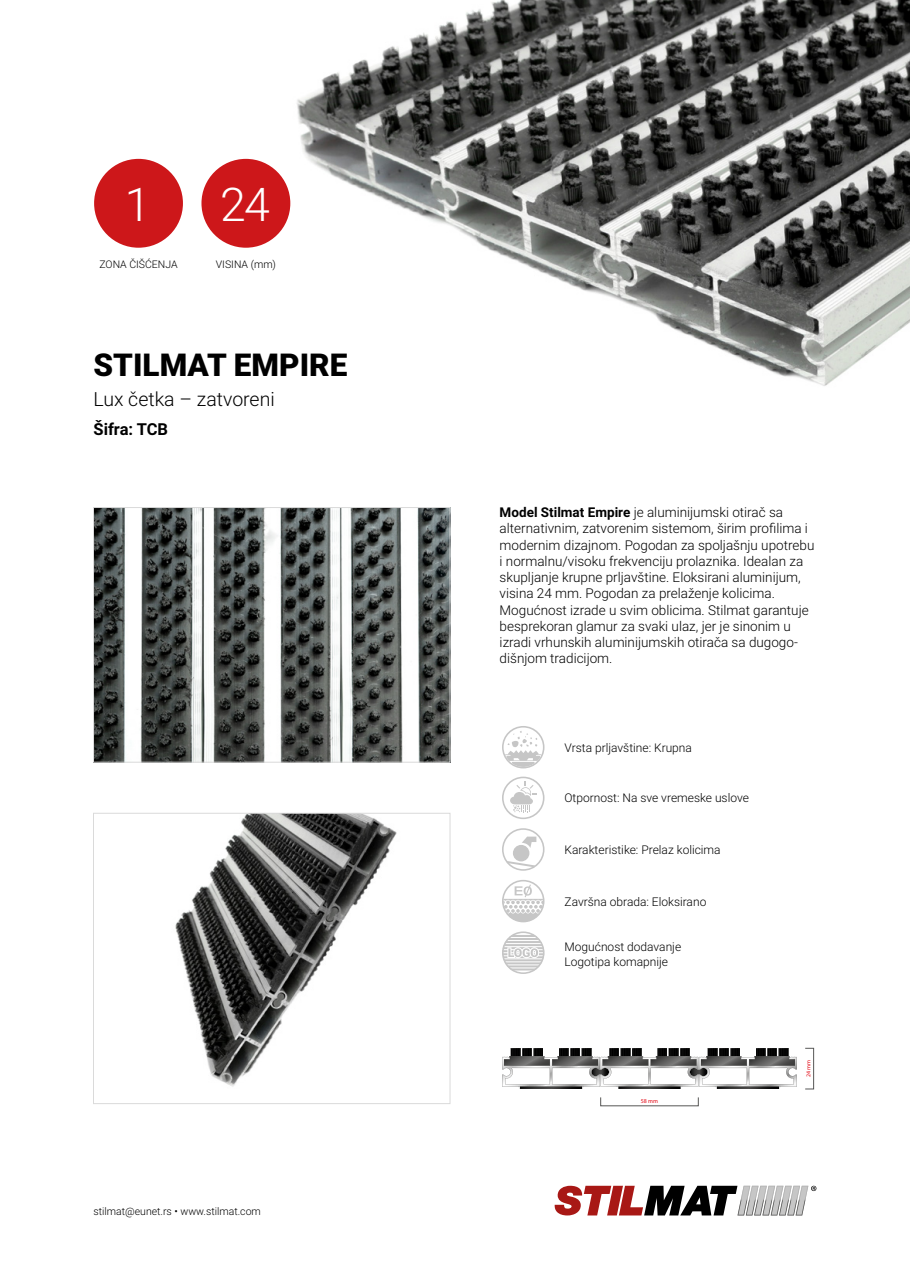
<style>
.page{position:relative;width:910px;height:1280px;background:#fff}
.page>*{position:absolute;margin:0;border:0;box-sizing:border-box;transform-origin:0 0}
.t1{font:300 46.5px "Roboto";color:#fff}
.t2{font:900 31.5px "Roboto";color:#000}
.t3{font:300 19.5px "Roboto";color:#000}
.t4{font:700 16.5px "Roboto";color:#000}
.t5{font:300 13.5px/16.2px "Roboto";color:#000}
.t6{font:300 12px/14.4px "Roboto";color:#000}
.t7{font:300 10.5px "Roboto";color:#000}
.t8{font:6px "Myriad Pro";color:#e30613}
.s1{font-weight:700}
</style>
<div class="page">
<svg style="left:554px;top:1186px;width:262px;height:29px"></svg>
<img style="left:213px;top:0;width:697px;height:386px">
<img style="left:95px;top:509px;width:353px;height:251px">
<div style="left:93px;top:507px;width:357px;height:255px;border:1px solid #dadada"></div>
<img style="left:175px;top:815px;width:222px;height:272px">
<div style="left:93px;top:813px;width:357px;height:291px;border:1px solid #dadada"></div>
<div style="left:600px;top:1097px;width:98px;height:9px;border:1px solid #575756"></div>
<div style="left:805px;top:1048px;width:9px;height:41px;border:1px solid #575756"></div>
<svg style="left:502px;top:1048px;width:295px;height:41px"></svg>
<svg style="left:502px;top:777px;width:42px;height:42px"></svg>
<svg style="left:502px;top:726px;width:42px;height:42px"></svg>
<svg style="left:502px;top:828px;width:42px;height:43px"></svg>
<svg style="left:502px;top:880px;width:42px;height:42px"></svg>
<svg style="left:502px;top:931px;width:42px;height:43px"></svg>
<div style="left:94px;top:159px;width:89px;height:89px;background:#cd171a;border-radius:50%"></div>
<div style="left:201px;top:159px;width:89px;height:89px;background:#cd171a;border-radius:50%"></div>
<h1 class="t1" style="left:125px;top:172px;width:27px">1</h1>
<h1 class="t1" style="left:220px;top:172px;width:51px">24</h1>
<p class="t7" style="left:99px;top:257px;width:80px">ZONA ČIŠĆENJA</p>
<p class="t7" style="left:216px;top:257px;width:62px">VISINA (mm)</p>
<h2 class="t2" style="left:94px;top:343px;width:253px">STILMAT EMPIRE</h2>
<h3 class="t3" style="left:94px;top:385px;width:183px">Lux četka – zatvoreni</h3>
<p class="t4" style="left:94px;top:417px;width:76px">Šifra: TCB</p>
<p class="t7" style="left:94px;top:1204px;width:169px">stilmat@eunet.rs • www.stilmat.com</p>
<p class="t5" style="left:500px;top:504px;width:316px"><span class="s1">Model Stilmat Empire</span> je aluminijumski otirač sa alternativnim, zatvorenim sistemom, širim profilima i modernim dizajnom. Pogodan za spoljašnju upotrebu i normalnu/visoku frekvenciju prolaznika. Idealan za skupljanje krupne prljavštine. Eloksirani aluminijum, visina 24 mm. Pogodan za prelaženje kolicima.<br>Mogućnost izrade u svim oblicima. Stilmat garantuje besprekoran glamur za svaki ulaz, jer je sinonim u izradi vrhunskih aluminijumskih otirača sa dugogo&shy;dišnjom tradicijom.</p>
<p class="t6" style="left:564px;top:740px;width:129px">Vrsta prljavštine: Krupna</p>
<p class="t6" style="left:564px;top:790px;width:186px">Otpornost: Na sve vremeske uslove</p>
<p class="t6" style="left:564px;top:842px;width:158px">Karakteristike: Prelaz kolicima</p>
<p class="t6" style="left:564px;top:894px;width:143px">Završna obrada: Eloksirano</p>
<p class="t6" style="left:564px;top:939px;width:118px">Mogućnost dodavanje<br>Logotipa komapnije</p>
<p class="t8" style="left:641px;top:1097px;width:19px">58 mm</p>
<p class="t8" style="left:805px;top:1077px;width:19px;rotate:-90deg">24 mm</p>
</div>
